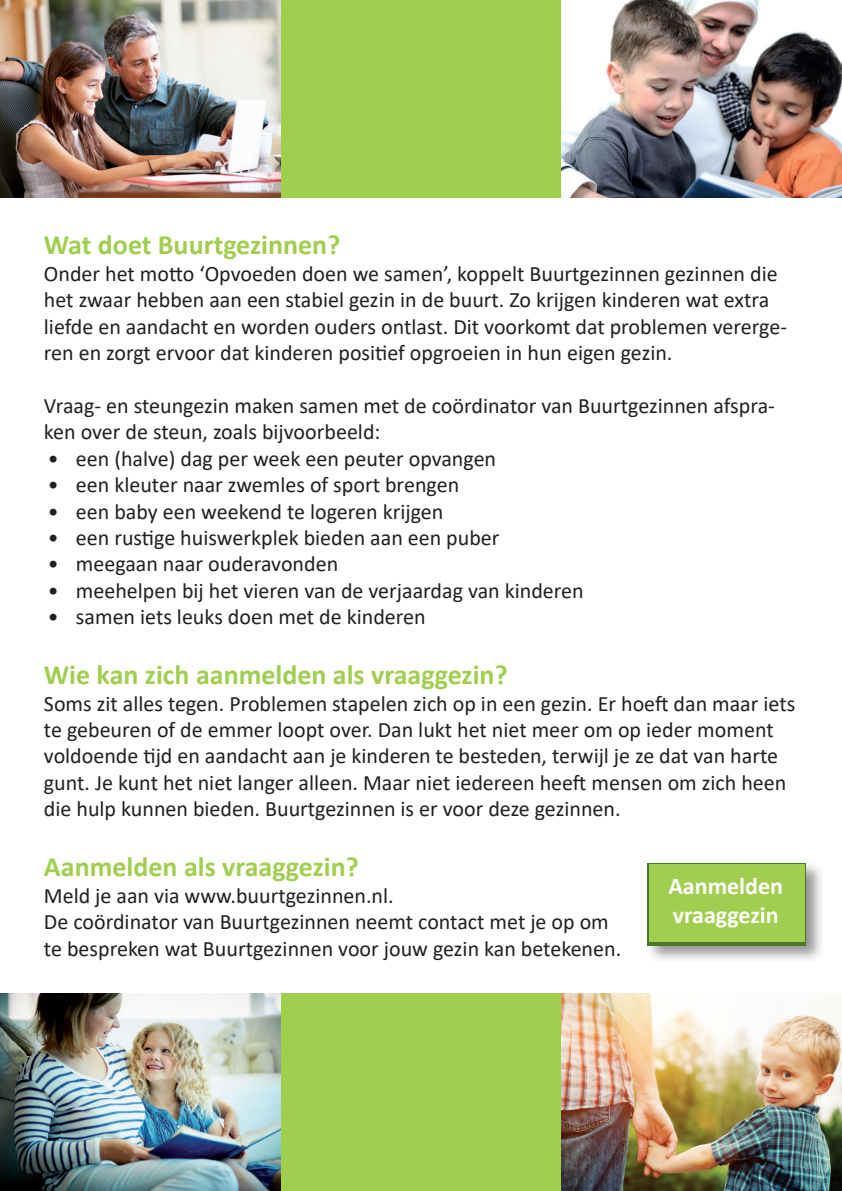
<style>
.page{position:relative;width:842px;height:1191px;background:#fff}
.page>*{position:absolute;margin:0;border:0;box-sizing:border-box;transform-origin:0 0}
.t1{font:700 28px "Calibri";color:#a0ce4e}
.t2{font:700 24px "Calibri";color:#fff}
.t3{font:22px/26.4px "Calibri";color:#231f20}
</style>
<div class="page">
<div style="left:281px;top:993px;width:280px;height:197px;background:#a0ce4e"></div>
<div style="left:0;top:0;width:842px;height:198px;background:#a0ce4e"></div>
<img style="left:561px;top:0;width:281px;height:198px">
<img style="left:0;top:0;width:281px;height:198px">
<img style="left:561px;top:993px;width:281px;height:198px">
<img style="left:0;top:993px;width:281px;height:198px">
<div style="left:645px;top:860px;width:180px;height:104px;background:#231f20;opacity:.49"></div>
<svg style="left:648px;top:863px;width:158px;height:82px"></svg>
<div style="left:649px;top:864px;width:156px;height:77px;background:#a0ce4e"></div>
<p class="t1" style="left:44px;top:225px;width:298px">Wat doet Buurtgezinnen?</p>
<p class="t3" style="left:44px;top:260px;width:745px">Onder het motto ‘Opvoeden doen we samen’, koppelt Buurtgezinnen gezinnen die het zwaar hebben aan een stabiel gezin in de buurt. Zo krijgen kinderen wat extra liefde en aandacht en worden ouders ontlast. Dit voorkomt dat problemen vererge&shy;ren en zorgt ervoor dat kinderen positief opgroeien in hun eigen gezin.</p>
<p class="t3" style="left:44px;top:392px;width:732px">Vraag- en steungezin maken samen met de coördinator van Buurtgezinnen afspra&shy;ken over de steun, zoals bijvoorbeeld:</p>
<p class="t3" style="left:48px;top:445px;width:450px">• een (halve) dag per week een peuter opvangen</p>
<p class="t3" style="left:48px;top:471px;width:413px">• een kleuter naar zwemles of sport brengen</p>
<p class="t3" style="left:48px;top:497px;width:397px">• een baby een weekend te logeren krijgen</p>
<p class="t3" style="left:48px;top:524px;width:453px">• een rustige huiswerkplek bieden aan een puber</p>
<p class="t3" style="left:48px;top:550px;width:292px">• meegaan naar ouderavonden</p>
<p class="t3" style="left:48px;top:577px;width:537px">• meehelpen bij het vieren van de verjaardag van kinderen</p>
<p class="t3" style="left:48px;top:603px;width:379px">• samen iets leuks doen met de kinderen</p>
<p class="t1" style="left:44px;top:655px;width:465px">Wie kan zich aanmelden als vraaggezin?</p>
<p class="t3" style="left:44px;top:689px;width:753px">Soms zit alles tegen. Problemen stapelen zich op in een gezin. Er hoeft dan maar iets te gebeuren of de emmer loopt over. Dan lukt het niet meer om op ieder moment voldoende tijd en aandacht aan je kinderen te besteden, terwijl je ze dat van harte gunt. Je kunt het niet langer alleen. Maar niet iedereen heeft mensen om zich heen die hulp kunnen bieden. Buurtgezinnen is er voor deze gezinnen.</p>
<p class="t1" style="left:44px;top:847px;width:316px">Aanmelden als vraaggezin?</p>
<p class="t3" style="left:44px;top:881px;width:566px">Meld je aan via www.buurtgezinnen.nl.<br>De coördinator van Buurtgezinnen neemt contact met je op om</p>
<p class="t3" style="left:44px;top:934px;width:579px">te bespreken wat Buurtgezinnen voor jouw gezin kan betekenen.</p>
<p class="t2" style="left:668px;top:869px;width:116px">Aanmelden</p>
<p class="t2" style="left:673px;top:897px;width:107px">vraaggezin</p>
</div>
